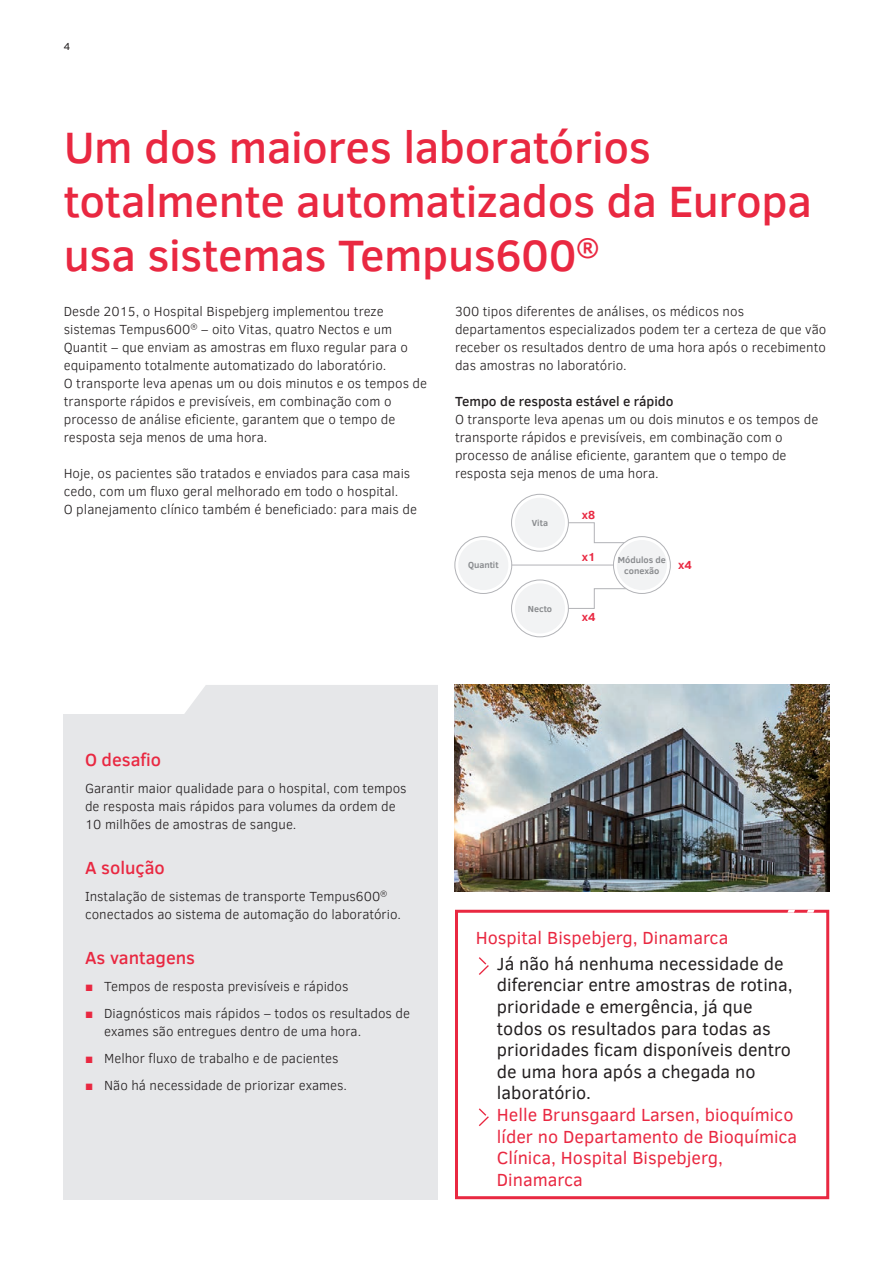
<style>
.page{position:relative;width:893px;height:1263px;background:#fff}
.page>*{position:absolute;margin:0;border:0;box-sizing:border-box;transform-origin:0 0}
.t1{font:500 45px/54px "Clear Sans";letter-spacing:-.01em;color:#e92841}
.t2{font:18px/21.6px "Clear Sans";color:#231f20}
.t3{font:18px/21.6px "Clear Sans";color:#e92841}
.t4{font:500 18px "Clear Sans";color:#e92841}
.t5{font:300 13.5px/18px "Clear Sans";color:#231f20}
.t6{font:500 13.5px "Clear Sans";color:#231f20}
.t7{font:700 12px "Clear Sans";color:#e92841}
.t8{font:10.5px "Clear Sans";color:#231f20}
.t9{font:700 9px/10.5px "Clear Sans";color:#8a8c8f;text-align:center}
.s1{font-weight:400;color:#e92841}
</style>
<div class="page">
<div style="left:455px;top:910px;width:374px;height:289px;border:3px solid #e92841"></div>
<svg style="left:479px;top:957px;width:10px;height:18px"></svg>
<svg style="left:479px;top:1108px;width:10px;height:18px"></svg>
<svg style="left:787px;top:910px;width:8px;height:3px"></svg>
<svg style="left:807px;top:910px;width:7px;height:3px"></svg>
<img style="left:454px;top:685px;width:375px;height:207px">
<svg style="left:559px;top:522px;width:68px;height:22px"></svg>
<svg style="left:511px;top:494px;width:57px;height:57px"></svg>
<div style="left:511px;top:494px;width:58px;height:57px;border:1px solid #b2b3b7;border-radius:50%"></div>
<div style="left:515px;top:498px;width:50px;height:50px;background:#f2f3f4;border-radius:50%"></div>
<svg style="left:560px;top:588px;width:67px;height:21px"></svg>
<svg style="left:511px;top:580px;width:57px;height:57px"></svg>
<div style="left:511px;top:580px;width:58px;height:57px;border:1px solid #b2b3b7;border-radius:50%"></div>
<div style="left:515px;top:583px;width:50px;height:50px;background:#f2f3f4;border-radius:50%"></div>
<svg style="left:613px;top:537px;width:57px;height:56px"></svg>
<div style="left:613px;top:536px;width:58px;height:58px;border:1px solid #b2b3b7;border-radius:50%"></div>
<div style="left:617px;top:540px;width:50px;height:50px;background:#f2f3f4;border-radius:50%"></div>
<hr style="left:476px;top:565px;width:138px;height:1px;background:#b2b3b7">
<svg style="left:455px;top:537px;width:57px;height:56px"></svg>
<div style="left:454px;top:536px;width:58px;height:58px;border:1px solid #b2b3b7;border-radius:50%"></div>
<div style="left:458px;top:540px;width:50px;height:50px;background:#f2f3f4;border-radius:50%"></div>
<div style="left:184px;top:685px;width:254px;height:29px;background:#e6e7e9"></div>
<div style="left:64px;top:714px;width:374px;height:485px;background:#e6e7e9"></div>
<p class="t8" style="left:64px;top:39px;width:8px">4</p>
<h1 class="t1" style="left:64px;top:119px;width:750px">Um dos maiores laboratórios totalmente automatizados da Europa usa sistemas Tempus600<sup>®</sup></h1>
<p class="t5" style="left:64px;top:302px;width:365px">Desde 2015, o Hospital Bispebjerg implementou treze sistemas Tempus600<sup>®</sup> – oito Vitas, quatro Nectos e um Quantit – que enviam as amostras em fluxo regular para o equipamento totalmente automatizado do laboratório.<br>O transporte leva apenas um ou dois minutos e os tempos de transporte rápidos e previsíveis, em combinação com o processo de análise eficiente, garantem que o tempo de resposta seja menos de uma hora.</p>
<p class="t5" style="left:64px;top:464px;width:355px">Hoje, os pacientes são tratados e enviados para casa mais cedo, com um fluxo geral melhorado em todo o hospital.<br>O planejamento clínico também é beneficiado: para mais de</p>
<p class="t5" style="left:455px;top:302px;width:373px">300 tipos diferentes de análises, os médicos nos departamentos especializados podem ter a certeza de que vão receber os resultados dentro de uma hora após o recebimento das amostras no laboratório.</p>
<p class="t6" style="left:455px;top:392px;width:220px">Tempo de resposta estável e rápido</p>
<p class="t5" style="left:455px;top:410px;width:365px">O transporte leva apenas um ou dois minutos e os tempos de transporte rápidos e previsíveis, em combinação com o processo de análise eficiente, garantem que o tempo de resposta seja menos de uma hora.</p>
<p class="t7" style="left:582px;top:506px;width:15px">x8</p>
<p class="t9" style="left:532px;top:517px;width:18px">Vita</p>
<h2 class="t4" style="left:85px;top:747px;width:78px">O desafio</h2>
<p class="t5" style="left:85px;top:779px;width:323px">Garantir maior qualidade para o hospital, com tempos de resposta mais rápidos para volumes da ordem de<br>10 milhões de amostras de sangue.</p>
<h2 class="t4" style="left:85px;top:855px;width:81px">A solução</h2>
<p class="t5" style="left:85px;top:887px;width:317px">Instalação de sistemas de transporte Tempus600<sup>® </sup>conectados ao sistema de automação do laboratório.</p>
<h2 class="t4" style="left:85px;top:945px;width:112px">As vantagens</h2>
<p class="t5" style="left:85px;top:977px;width:265px"><span class="s1">■</span> Tempos de resposta previsíveis e rápidos</p>
<p class="t5" style="left:104px;top:1004px;width:307px;text-indent:-19px"><span class="s1">■</span> Diagnósticos mais rápidos – todos os resultados de exames são entregues dentro de uma hora.</p>
<p class="t5" style="left:85px;top:1049px;width:255px"><span class="s1">■</span> Melhor fluxo de trabalho e de pacientes</p>
<p class="t5" style="left:85px;top:1076px;width:264px"><span class="s1">■</span> Não há necessidade de priorizar exames.</p>
<p class="t9" style="left:468px;top:560px;width:32px">Quantit</p>
<p class="t9" style="left:528px;top:603px;width:26px">Necto</p>
<p class="t7" style="left:582px;top:548px;width:15px">x1</p>
<p class="t7" style="left:582px;top:608px;width:15px">x4</p>
<p class="t9" style="left:618px;top:554px;width:49px">Módulos de conexão</p>
<p class="t7" style="left:678px;top:556px;width:15px">x4</p>
<h2 class="t3" style="left:476px;top:927px;width:254px">Hospital Bispebjerg, Dinamarca</h2>
<h2 class="t2" style="left:497px;top:953px;width:297px">Já não há nenhuma necessidade de diferenciar entre amostras de rotina, prioridade e emergência, já que todos os resultados para todas as prioridades ficam disponíveis dentro de uma hora após a chegada no laboratório.</h2>
<h2 class="t3" style="left:497px;top:1104px;width:302px">Helle Brunsgaard Larsen, bioquímico líder no Departamento de Bioquímica<br>Clínica, Hospital Bispebjerg,<br>Dinamarca</h2>
</div>
